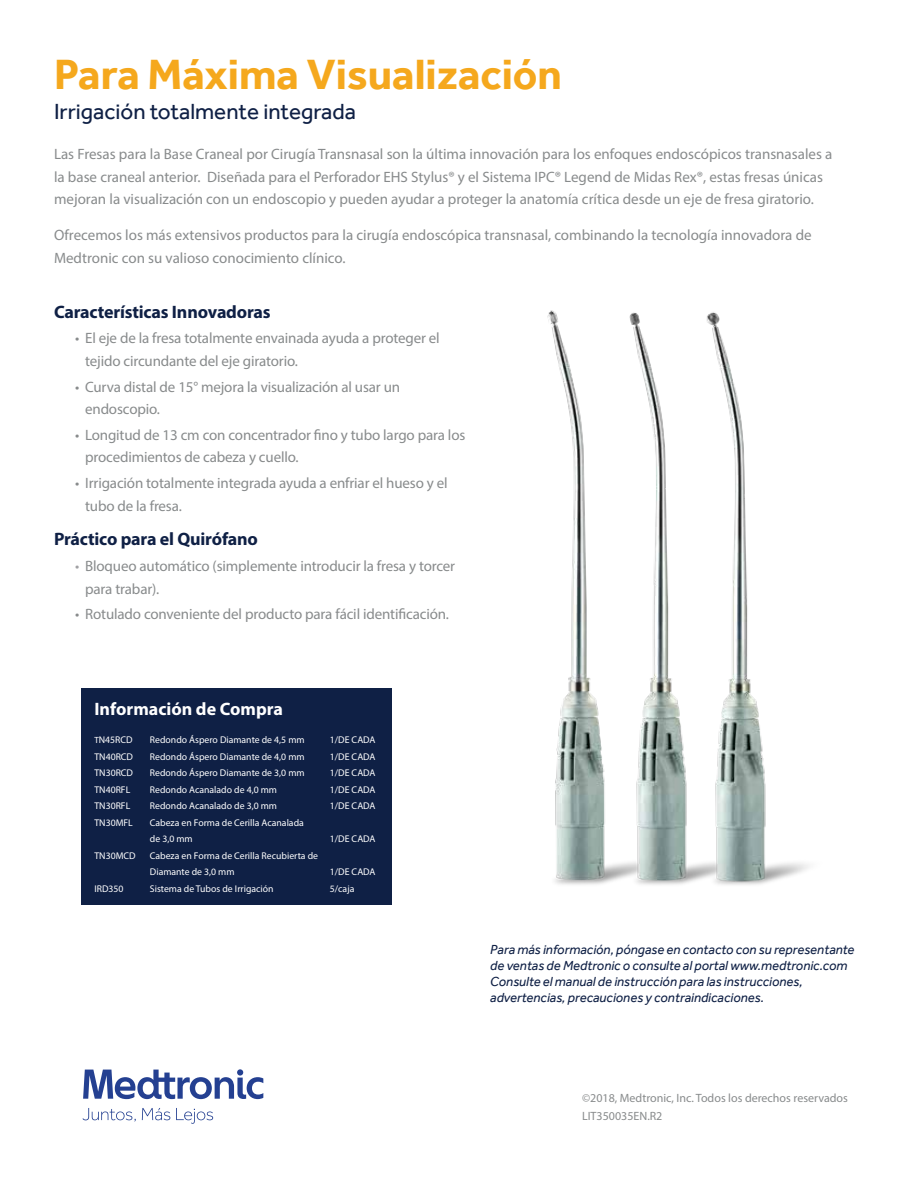
<style>
.page{position:relative;width:918px;height:1188px;background:#fff}
.page>*{position:absolute;margin:0;border:0;box-sizing:border-box;transform-origin:0 0}
.t1{font:700 43.5px "Effra";color:#f5a81d}
.t2{font:22.5px "Effra";color:#0f2045}
.t3{font:700 18px "Myriad Pro";letter-spacing:-.01em;color:#0f2045}
.t4{font:700 18px "Myriad Pro";color:#fff}
.t5{font:15px/22.5px "Myriad Pro";letter-spacing:-.005em;color:#888b8c}
.t6{font:italic 13.5px/16.2px "Effra";color:#0f2045}
.t7{font:12px/17.4px "Myriad Pro";color:#888b8c}
.t8{font:9.75px/16.5px "Myriad Pro";color:#fff}
.s1{color:#a1a1a4}
.s2{font-size:9px}
</style>
<div class="page">
<div style="left:81px;top:689px;width:311px;height:216px;background:#0f2045"></div>
<img style="left:547px;top:310px;width:262px;height:575px">
<svg style="left:82px;top:1108px;width:54px;height:14px"></svg>
<svg style="left:142px;top:1108px;width:28px;height:12px"></svg>
<svg style="left:176px;top:1108px;width:37px;height:16px"></svg>
<svg style="left:83px;top:1069px;width:180px;height:30px"></svg>
<h1 class="t1" style="left:54px;top:48px;width:510px">Para Máxima Visualización</h1>
<h2 class="t2" style="left:54px;top:98px;width:304px">Irrigación totalmente integrada</h2>
<p class="t5" style="left:54px;top:143px;width:780px">Las Fresas para la Base Craneal por Cirugía Transnasal son la última innovación para los enfoques endoscópicos transnasales a la base craneal anterior. Diseñada para el Perforador EHS Stylus® y el Sistema IPC® Legend de Midas Rex®, estas fresas únicas mejoran la visualización con un endoscopio y pueden ayudar a proteger la anatomía crítica desde un eje de fresa giratorio.</p>
<p class="t5" style="left:54px;top:224px;width:759px">Ofrecemos los más extensivos productos para la cirugía endoscópica transnasal, combinando la tecnología innovadora de<br>Medtronic con su valioso conocimiento clínico.</p>
<p class="t3" style="left:54px;top:300px;width:218px">Características Innovadoras</p>
<p class="t5" style="left:85px;top:327px;width:356px;text-indent:-10px">• El eje de la fresa totalmente envainada ayuda a proteger el tejido circundante del eje giratorio.</p>
<p class="t5" style="left:85px;top:375px;width:316px;text-indent:-10px">• Curva distal de 15° mejora la visualización al usar un endoscopio.</p>
<p class="t5" style="left:85px;top:423px;width:382px;text-indent:-10px">• Longitud de 13 cm con concentrador fino y tubo largo para los procedimientos de cabeza y cuello.</p>
<p class="t5" style="left:85px;top:472px;width:364px;text-indent:-10px">• Irrigación totalmente integrada ayuda a enfriar el hueso y el tubo de la fresa.</p>
<p class="t3" style="left:54px;top:527px;width:206px">Práctico para el Quirófano</p>
<p class="t5" style="left:85px;top:554px;width:372px;text-indent:-10px"><span class="s1">•</span> Bloqueo automático (simplemente introducir la fresa y torcer para trabar).</p>
<p class="t5" style="left:75px;top:603px;width:376px">• Rotulado conveniente del producto para fácil identificación.</p>
<p class="t4" style="left:94px;top:697px;width:190px">Información de Compra</p>
<p class="t8" style="left:94px;top:732px;width:40px"><span class="s2">T</span>N45RCD</p>
<p class="t8" style="left:150px;top:732px;width:156px">Redondo Áspero Diamante de 4,5 mm</p>
<p class="t8" style="left:330px;top:732px;width:47px">1/DE CADA</p>
<p class="t8" style="left:94px;top:748px;width:40px">TN40RCD</p>
<p class="t8" style="left:150px;top:748px;width:156px">Redondo Áspero Diamante de 4,0 mm</p>
<p class="t8" style="left:330px;top:748px;width:47px">1/DE CADA</p>
<p class="t8" style="left:94px;top:765px;width:40px">TN30RCD</p>
<p class="t8" style="left:150px;top:765px;width:156px">Redondo Áspero Diamante de 3,0 mm</p>
<p class="t8" style="left:330px;top:765px;width:47px">1/DE CADA</p>
<p class="t8" style="left:94px;top:781px;width:37px">TN40RFL</p>
<p class="t8" style="left:150px;top:781px;width:129px">Redondo Acanalado de 4,0 mm</p>
<p class="t8" style="left:330px;top:781px;width:47px">1/DE CADA</p>
<p class="t8" style="left:94px;top:798px;width:37px">TN30RFL</p>
<p class="t8" style="left:150px;top:798px;width:129px">Redondo Acanalado de 3,0 mm</p>
<p class="t8" style="left:330px;top:798px;width:47px">1/DE CADA</p>
<p class="t8" style="left:94px;top:814px;width:40px">TN30MFL</p>
<p class="t8" style="left:150px;top:814px;width:155px">Cabeza en Forma de Cerilla Acanalada de 3,0 mm</p>
<p class="t8" style="left:330px;top:831px;width:47px">1/DE CADA</p>
<p class="t8" style="left:94px;top:847px;width:43px">TN30MCD</p>
<p class="t8" style="left:150px;top:847px;width:170px">Cabeza en Forma de Cerilla Recubierta de<br>Diamante de 3,0 mm</p>
<p class="t8" style="left:330px;top:864px;width:47px">1/DE CADA</p>
<p class="t8" style="left:94px;top:880px;width:31px">IRD350</p>
<p class="t8" style="left:150px;top:880px;width:125px">Sistema de Tubos de Irrigación</p>
<p class="t8" style="left:330px;top:880px;width:26px">5/caja</p>
<p class="t6" style="left:490px;top:941px;width:366px">Para más información, póngase en contacto con su representante de ventas de Medtronic o consulte al portal www.medtronic.com Consulte el manual de instrucción para las instrucciones, advertencias, precauciones y contraindicaciones.</p>
<p class="t7" style="left:582px;top:1089px;width:267px">©2018, Medtronic, Inc. Todos los derechos reservados<br>LIT350035EN.R2</p>
</div>
